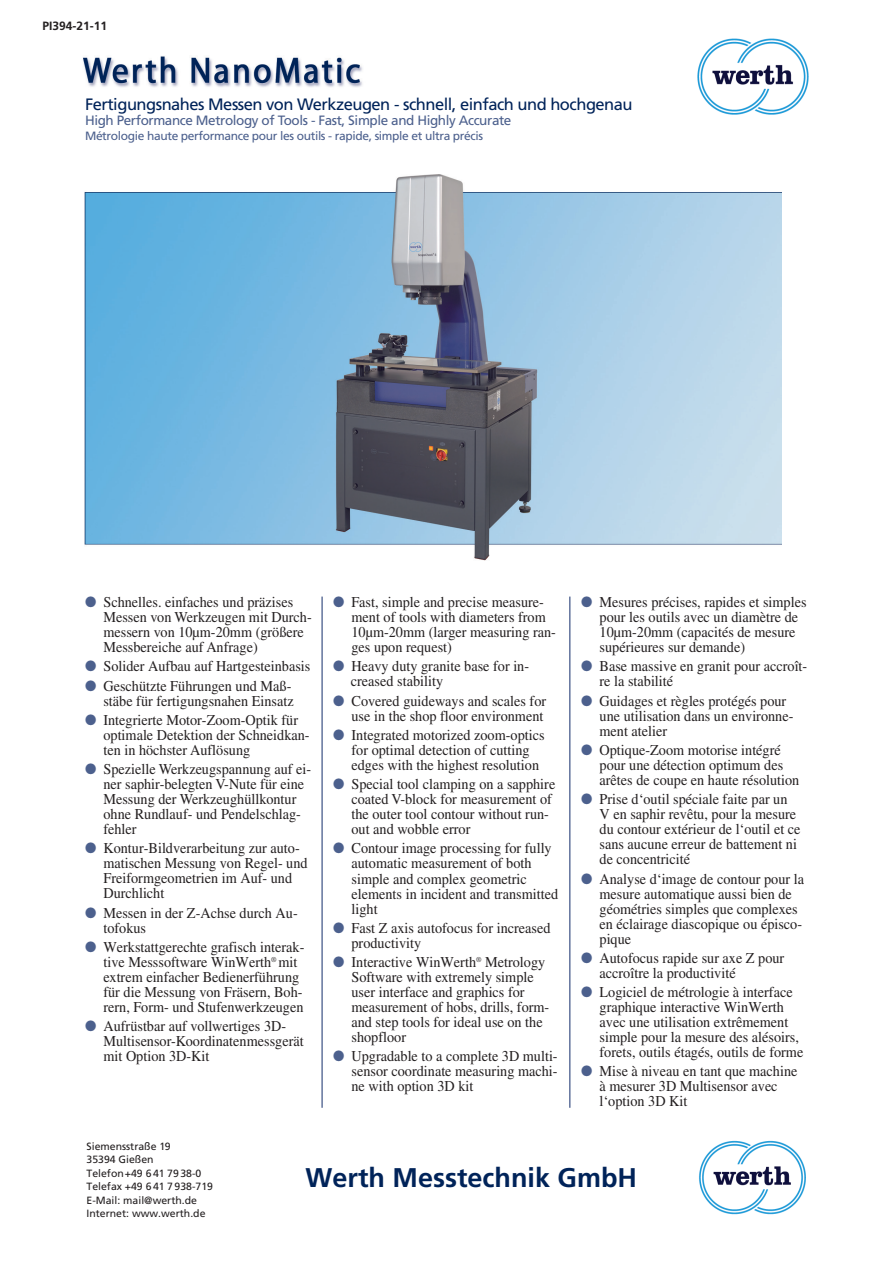
<style>
.page{position:relative;width:893px;height:1263px;background:#fff}
.page>*{position:absolute;margin:0;border:0;box-sizing:border-box;transform-origin:0 0}
.t1{font:700 27px "Frutiger LT Std";color:#002359}
.t2{font:16.5px "Frutiger LT Std";letter-spacing:-.03em;color:#002359}
.t3{font:15px/15px "Times LT Std";color:#231f20;scale:.95 1}
.t4{font:13.5px "Frutiger LT Std";letter-spacing:-.03em;color:#4c608d}
.t5{font:12px "Frutiger LT Std";letter-spacing:-.03em;color:#4c608d}
.t6{font:700 12px "Frutiger LT Std";color:#231f20}
.t7{font:10.5px/13.5px "Frutiger LT Std";color:#231f20}
.s1{color:#4c608d}
</style>
<div class="page">
<img style="left:84px;top:174px;width:697px;height:387px">
<img style="left:83px;top:56px;width:280px;height:31px">
<hr style="left:321px;top:597px;width:2px;height:511px;background:#62739c">
<hr style="left:569px;top:597px;width:2px;height:511px;background:#62739c">
<img style="left:699px;top:1140px;width:107px;height:75px">
<img style="left:697px;top:38px;width:112px;height:77px">
<p class="t6" style="left:53px;top:19px;width:50px">271 9-02</p>
<p class="t6" style="left:43px;top:19px;width:66px">PI394-21-11</p>
<p class="t2" style="left:85px;top:95px;width:549px">Fertigungsnahes Messen von Werkzeugen - schnell, einfach und hochgenau</p>
<p class="t4" style="left:85px;top:113px;width:428px">High Performance Metrology of Tools - Fast, Simple and Highly Accurate</p>
<p class="t5" style="left:85px;top:129px;width:400px">Métrologie haute performance pour les outils - rapide, simple et ultra précis</p>
<p class="t3" style="left:103px;top:594px;width:221px;text-indent:-18px"><span class="s1">●</span> Schnelles. einfaches und präzises<br>Messen von Werkzeugen mit Durch&shy;messern von 10µm-20mm (größere<br>Messbereiche auf Anfrage)</p>
<p class="t3" style="left:85px;top:659px;width:239px"><span class="s1">●</span> Solider Aufbau auf Hartgesteinbasis</p>
<p class="t3" style="left:85px;top:678px;width:221px;text-align:right"><span class="s1">●</span> Geschützte Führungen und Maß&shy;stäbe für fertigungsnahen Einsatz</p>
<p class="t3" style="left:103px;top:712px;width:219px;text-indent:-18px"><span class="s1">●</span> Integrierte Motor-Zoom-Optik für optimale Detektion der Schneidkan&shy;ten in höchster Auflösung</p>
<p class="t3" style="left:103px;top:762px;width:220px;text-indent:-18px"><span class="s1">●</span> Spezielle Werkzeugspannung auf ei&shy;ner saphir-belegten V-Nute für eine<br>Messung der Werkzeughüllkontur ohne Rundlauf- und Pendelschlag&shy;fehler</p>
<p class="t3" style="left:103px;top:841px;width:216px;text-indent:-18px"><span class="s1">●</span> Kontur-Bildverarbeitung zur auto&shy;matischen Messung von Regel- und<br>Freiformgeometrien im Auf- und<br>Durchlicht</p>
<p class="t3" style="left:103px;top:905px;width:206px;text-indent:-18px"><span class="s1">●</span> Messen in der Z-Achse durch Au&shy;tofokus</p>
<p class="t3" style="left:103px;top:939px;width:213px;text-indent:-18px"><span class="s1">●</span> Werkstattgerechte grafisch interak&shy;tive Messsoftware WinWerth<sup>®</sup> mit extrem einfacher Bedienerführung für die Messung von Fräsern, Boh&shy;rern, Form- und Stufenwerkzeugen</p>
<p class="t3" style="left:103px;top:1019px;width:212px;text-indent:-18px"><span class="s1">●</span> Aufrüstbar auf vollwertiges 3D-<br>Multisensor-Koordinatenmessgerät mit Option 3D-Kit</p>
<p class="t3" style="left:351px;top:594px;width:217px;text-indent:-18px"><span class="s1">●</span> Fast, simple and precise measure&shy;ment of tools with diameters from<br>10µm-20mm (larger measuring ran&shy;ges upon request)</p>
<p class="t3" style="left:351px;top:659px;width:189px;text-indent:-18px"><span class="s1">●</span> Heavy duty granite base for in&shy;creased stability</p>
<p class="t3" style="left:333px;top:693px;width:226px;text-align:right"><span class="s1">●</span> Covered guideways and scales for use in the shop floor environment</p>
<p class="t3" style="left:351px;top:727px;width:205px;text-indent:-18px"><span class="s1">●</span> Integrated motorized zoom-optics for optimal detection of cutting edges with the highest resolution</p>
<p class="t3" style="left:351px;top:777px;width:216px;text-indent:-18px"><span class="s1">●</span> Special tool clamping on a sapphire coated V-block for measurement of the outer tool contour without run&shy;out and wobble error</p>
<p class="t3" style="left:351px;top:841px;width:219px;text-indent:-18px"><span class="s1">●</span> Contour image processing for fully automatic measurement of both simple and complex geometric elements in incident and transmitted light</p>
<p class="t3" style="left:351px;top:920px;width:211px;text-indent:-18px"><span class="s1">●</span> Fast Z axis autofocus for increased productivity</p>
<p class="t3" style="left:351px;top:954px;width:210px;text-indent:-18px"><span class="s1">●</span> Interactive WinWerth<sup>®</sup> Metrology<br>Software with extremely simple user interface and graphics for measurement of hobs, drills, form&shy;and step tools for ideal use on the shopfloor</p>
<p class="t3" style="left:351px;top:1049px;width:219px;text-align:justify;text-indent:-18px"><span class="s1">●</span> Upgradable to a complete 3D multi&shy;sensor coordinate measuring machi&shy;ne with option 3D kit</p>
<p class="t3" style="left:600px;top:594px;width:219px;text-indent:-18px"><span class="s1">●</span> Mesures précises, rapides et simples pour les outils avec un diamètre de<br>10µm-20mm (capacités de mesure supérieures sur demande)</p>
<p class="t3" style="left:600px;top:659px;width:220px;text-indent:-18px"><span class="s1">●</span> Base massive en granit pour accroît&shy;re la stabilité</p>
<p class="t3" style="left:600px;top:693px;width:206px;text-indent:-18px"><span class="s1">●</span> Guidages et règles protégés pour une utilisation dans un environne&shy;ment atelier</p>
<p class="t3" style="left:600px;top:742px;width:212px;text-indent:-18px"><span class="s1">●</span> Optique-Zoom motorise intégré pour une détection optimum des arêtes de coupe en haute résolution</p>
<p class="t3" style="left:600px;top:792px;width:213px;text-indent:-18px"><span class="s1">●</span> Prise d‘outil spéciale faite par un<br>V en saphir revêtu, pour la mesure du contour extérieur de l‘outil et ce sans aucune erreur de battement ni de concentricité</p>
<p class="t3" style="left:600px;top:871px;width:217px;text-indent:-18px"><span class="s1">●</span> Analyse d‘image de contour pour la mesure automatique aussi bien de géométries simples que complexes en éclairage diascopique ou épisco&shy;pique</p>
<p class="t3" style="left:600px;top:950px;width:196px;text-indent:-18px"><span class="s1">●</span> Autofocus rapide sur axe Z pour accroître la productivité</p>
<p class="t3" style="left:600px;top:984px;width:216px;text-indent:-18px"><span class="s1">●</span> Logiciel de métrologie à interface graphique interactive WinWerth avec une utilisation extrêmement simple pour la mesure des alésoirs, forets, outils étagés, outils de forme</p>
<p class="t3" style="left:600px;top:1064px;width:210px;text-indent:-18px"><span class="s1">●</span> Mise à niveau en tant que machine à mesurer 3D Multisensor avec l‘option 3D Kit</p>
<p class="t7" style="left:87px;top:1139px;width:128px">Siemensstraße 19<br>35394 Gießen<br>Telefon+49 6 41 79 38-0<br>Telefax +49 6 41 7 938-719<br>E-Mail: mail@werth.de<br>Internet: www.werth.de</p>
<h1 class="t1" style="left:306px;top:1162px;width:333px">Werth Messtechnik GmbH</h1>
</div>
